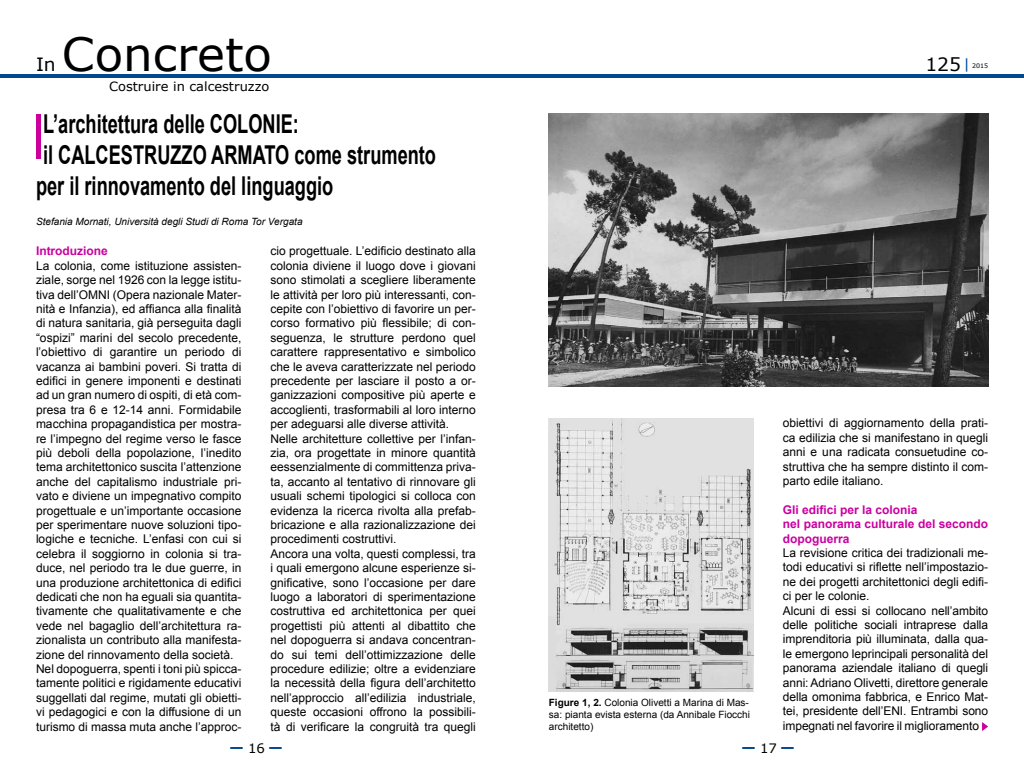
<style>
.page{position:relative;width:1024px;height:768px;background:#fff}
.page>*{position:absolute;margin:0;border:0;box-sizing:border-box;transform-origin:0 0}
.t1{font:45.8px "Verdana";color:#000}
.t2{font:700 26px/31.2px "Arial";color:#000;scale:.7 1}
.t3{font:25px "Verdana";color:#00488d}
.t4{font:18.3px "Verdana";color:#000}
.t5{font:12.7px "Verdana";color:#000}
.t6{font:12px/14.4px "Arial";color:#000}
.t7{font:700 12px/14.4px "Arial";color:#c9009e}
.t8{font:10px/12px "Arial";color:#000;text-align:justify}
.t9{font:italic 10px "Arial";color:#000}
.t10{font:6.2px "Verdana";color:#000}
.s1{font-size:13px;color:#000}
.s2{font-size:14px;color:#00488d}
.s3{font-weight:700}
</style>
<div class="page">
<hr style="left:0;top:74px;width:512px;height:4px;background:#00488d">
<hr style="left:512px;top:74px;width:512px;height:4px;background:#00488d">
<hr style="left:36px;top:114px;width:4px;height:44px;background:#c9009e">
<img style="left:548px;top:114px;width:440px;height:273px">
<img style="left:548px;top:419px;width:205px;height:273px">
<svg style="left:982px;top:722px;width:6px;height:9px"></svg>
<h3 class="t4" style="left:36px;top:53px;width:21px">In</h3>
<h1 class="t1" style="left:62px;top:25px;width:211px">Concreto</h1>
<p class="t5" style="left:109px;top:79px;width:162px">Costruire in calcestruzzo</p>
<h2 class="t2" style="left:36px;top:109px;width:573px">L’architettura delle COLONIE:<br>il CALCESTRUZZO ARMATO come strumento per il rinnovamento del linguaggio</h2>
<p class="t9" style="left:36px;top:215px;width:268px">Stefania Mornati, Università degli Studi di Roma Tor Vergata</p>
<p class="t7" style="left:36px;top:244px;width:74px">Introduzione</p>
<p class="t6" style="left:36px;top:258px;width:207px">La colonia, come istituzione assisten&shy;ziale, sorge nel 1926 con la legge istitu&shy;tiva dell’OMNI (Opera nazionale Mater&shy;nità e Infanzia), ed affianca alla finalità di natura sanitaria, già perseguita dagli “ospizi” marini del secolo precedente, l’obiettivo di garantire un periodo di vacanza ai bambini poveri. Si tratta di edifici in genere imponenti e destinati ad un gran numero di ospiti, di età com&shy;presa tra 6 e 12-14 anni. Formidabile macchina propagandistica per mostra&shy;re l’impegno del regime verso le fasce più deboli della popolazione, l’inedito tema architettonico suscita l’attenzione anche del capitalismo industriale pri&shy;vato e diviene un impegnativo compito progettuale e un’importante occasione per sperimentare nuove soluzioni tipo&shy;logiche e tecniche. L’enfasi con cui si celebra il soggiorno in colonia si tra&shy;duce, nel periodo tra le due guerre, in una produzione architettonica di edifici dedicati che non ha eguali sia quantita&shy;tivamente che qualitativamente e che vede nel bagaglio dell’architettura ra&shy;zionalista un contributo alla manifesta&shy;zione del rinnovamento della società.<br>Nel dopoguerra, spenti i toni più spicca&shy;tamente politici e rigidamente educativi suggellati dal regime, mutati gli obietti&shy;vi pedagogici e con la diffusione di un turismo di massa muta anche l’approc-</p>
<p class="t6" style="left:271px;top:244px;width:207px">cio progettuale. L’edificio destinato alla colonia diviene il luogo dove i giovani sono stimolati a scegliere liberamente le attività per loro più interessanti, con&shy;cepite con l’obiettivo di favorire un per&shy;corso formativo più flessibile; di con&shy;seguenza, le strutture perdono quel carattere rappresentativo e simbolico che le aveva caratterizzate nel periodo precedente per lasciare il posto a or&shy;ganizzazioni compositive più aperte e accoglienti, trasformabili al loro interno per adeguarsi alle diverse attività.<br>Nelle architetture collettive per l’infan&shy;zia, ora progettate in minore quantità eessenzialmente di committenza priva&shy;ta, accanto al tentativo di rinnovare gli usuali schemi tipologici si colloca con evidenza la ricerca rivolta alla prefab&shy;bricazione e alla razionalizzazione dei procedimenti costruttivi.<br>Ancora una volta, questi complessi, tra i quali emergono alcune esperienze si&shy;gnificative, sono l’occasione per dare luogo a laboratori di sperimentazione costruttiva ed architettonica per quei progettisti più attenti al dibattito che nel dopoguerra si andava concentran&shy;do sui temi dell’ottimizzazione delle procedure edilizie; oltre a evidenziare la necessità della figura dell’architetto nell’approccio all’edilizia industriale, queste occasioni offrono la possibili&shy;tà di verificare la congruità tra quegli</p>
<h3 class="t3" style="left:228px;top:731px;width:57px">–<span class="s1">16</span>–</h3>
<h3 class="t4" style="left:925px;top:53px;width:46px">125<span class="s2">|</span></h3>
<p class="t10" style="left:972px;top:61px;width:18px">2015</p>
<p class="t8" style="left:549px;top:697px;width:203px"><span class="s3">Figure 1, 2.</span> Colonia Olivetti a Marina di Mas&shy;sa: pianta evista esterna (da Annibale Fiocchi architetto)</p>
<p class="t6" style="left:783px;top:416px;width:207px;text-align:justify">obiettivi di aggiornamento della prati&shy;ca edilizia che si manifestano in quegli anni e una radicata consuetudine co&shy;struttiva che ha sempre distinto il com&shy;parto edile italiano.</p>
<p class="t7" style="left:783px;top:503px;width:207px">Gli edifici per la colonia<br>nel panorama culturale del secondo dopoguerra</p>
<p class="t6" style="left:783px;top:546px;width:207px">La revisione critica dei tradizionali me&shy;todi educativi si riflette nell’impostazio&shy;ne dei progetti architettonici degli edifi&shy;ci per le colonie.<br>Alcuni di essi si collocano nell’ambito delle politiche sociali intraprese dalla imprenditoria più illuminata, dalla qua&shy;le emergono leprincipali personalità del panorama aziendale italiano di quegli anni: Adriano Olivetti, direttore generale della omonima fabbrica, e Enrico Mat&shy;tei, presidente dell’ENI. Entrambi sono impegnati nel favorire il miglioramento</p>
<h3 class="t3" style="left:741px;top:731px;width:57px">–<span class="s1">17</span>–</h3>
</div>
